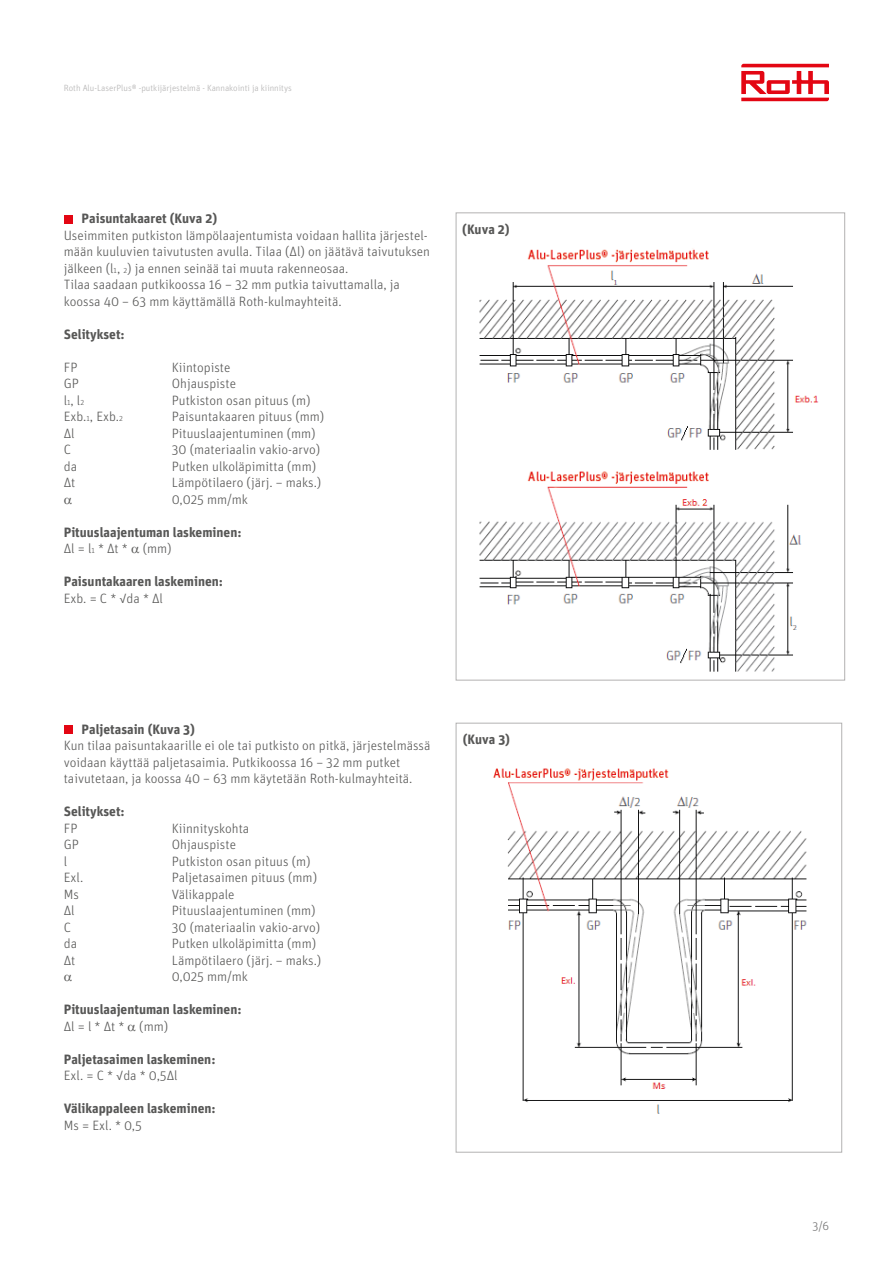
<style>
.page{position:relative;width:893px;height:1263px;background:#fff}
.page>*{position:absolute;margin:0;border:0;box-sizing:border-box;transform-origin:0 0}
.t1{font:300 13.5px/16.5px "Unit OT";color:#575756}
.t2{font:700 13.5px/16.5px "Unit OT";color:#575756}
.t3{font:300 12px "Unit OT";color:#706f6f}
.t4{font:300 9px "Unit OT";color:#b3b2b2}
.s1{font-size:7.8px}
.s2{font-weight:300}
.s3{font-weight:300;font-size:7.8px}
</style>
<div class="page">
<svg style="left:741px;top:64px;width:88px;height:37px"></svg>
<img style="left:479px;top:248px;width:340px;height:424px">
<img style="left:493px;top:768px;width:314px;height:346px">
<div style="left:64px;top:725px;width:8px;height:9px;background:#e30613"></div>
<div style="left:64px;top:215px;width:8px;height:8px;background:#e30613"></div>
<p class="t4" style="left:64px;top:83px;width:230px">Roth Alu-LaserPlus® ‑putkijärjestelmä - Kannakointi ja kiinnitys</p>
<p class="t2" style="left:82px;top:210px;width:137px">Paisuntakaaret (Kuva 2)</p>
<p class="t1" style="left:64px;top:227px;width:368px">Useimmiten putkiston lämpölaajentumista voidaan hallita järjestel&shy;mään kuuluvien taivutusten avulla. Tilaa (Δl) on jäätävä taivutuksen jälkeen (l<span class="s1">1</span>, <span class="s1">2</span>) ja ennen seinää tai muuta rakenneosaa.<br>Tilaa saadaan putkikoossa 16 – 32 mm putkia taivuttamalla, ja koossa 40 – 63 mm käyttämällä Roth-kulmayhteitä.</p>
<p class="t2" style="left:64px;top:326px;width:63px">Selitykset:</p>
<p class="t1" style="left:64px;top:359px;width:15px">FP</p>
<p class="t1" style="left:172px;top:359px;width:60px">Kiintopiste</p>
<p class="t1" style="left:64px;top:375px;width:17px">GP</p>
<p class="t1" style="left:172px;top:375px;width:66px">Ohjauspiste</p>
<p class="t1" style="left:64px;top:392px;width:22px">l<span class="s1">1</span>, l<span class="s1">2</span></p>
<p class="t1" style="left:172px;top:392px;width:140px">Putkiston osan pituus (m)</p>
<p class="t1" style="left:64px;top:408px;width:61px">Exb.<span class="s1">1</span>, Exb.<span class="s1">2</span></p>
<p class="t1" style="left:172px;top:408px;width:154px">Paisuntakaaren pituus (mm)</p>
<p class="t1" style="left:64px;top:425px;width:12px">Δl</p>
<p class="t1" style="left:172px;top:425px;width:145px">Pituuslaajentuminen (mm)</p>
<p class="t1" style="left:64px;top:441px;width:9px">C</p>
<p class="t1" style="left:172px;top:441px;width:150px">30 (materiaalin vakio-arvo)</p>
<p class="t1" style="left:64px;top:458px;width:15px">da</p>
<p class="t1" style="left:172px;top:458px;width:146px">Putken ulkoläpimitta (mm)</p>
<p class="t1" style="left:64px;top:474px;width:13px">Δt</p>
<p class="t1" style="left:172px;top:474px;width:151px">Lämpötilaero (järj. – maks.)<br>0,025 mm/mk</p>
<p class="t2" style="left:64px;top:524px;width:179px">Pituuslaajentuman laskeminen:<br><span class="s2">Δl = l</span><span class="s3">1</span> <span class="s2">* Δt * (mm)</span></p>
<p class="t2" style="left:64px;top:573px;width:161px">Paisuntakaaren laskeminen:</p>
<p class="t1" style="left:64px;top:590px;width:101px">Exb. = C * √da * Δl</p>
<p class="t2" style="left:462px;top:221px;width:49px">(Kuva 2)</p>
<p class="t2" style="left:82px;top:720px;width:115px">Paljetasain (Kuva 3)</p>
<p class="t1" style="left:64px;top:737px;width:368px">Kun tilaa paisuntakaarille ei ole tai putkisto on pitkä, järjestelmässä voidaan käyttää paljetasaimia. Putkikoossa 16 – 32 mm putket taivutetaan, ja koossa 40 – 63 mm käytetään Roth-kulmayhteitä.</p>
<p class="t2" style="left:64px;top:803px;width:63px">Selitykset:</p>
<p class="t1" style="left:64px;top:820px;width:15px">FP</p>
<p class="t1" style="left:172px;top:820px;width:79px">Kiinnityskohta</p>
<p class="t1" style="left:64px;top:836px;width:17px">GP</p>
<p class="t1" style="left:172px;top:836px;width:66px">Ohjauspiste</p>
<p class="t1" style="left:64px;top:853px;width:5px">l</p>
<p class="t1" style="left:172px;top:853px;width:140px">Putkiston osan pituus (m)</p>
<p class="t1" style="left:64px;top:869px;width:21px">Exl.</p>
<p class="t1" style="left:172px;top:869px;width:147px">Paljetasaimen pituus (mm)</p>
<p class="t1" style="left:64px;top:886px;width:17px">Ms</p>
<p class="t1" style="left:172px;top:886px;width:64px">Välikappale</p>
<p class="t1" style="left:64px;top:902px;width:12px">Δl</p>
<p class="t1" style="left:172px;top:902px;width:145px">Pituuslaajentuminen (mm)</p>
<p class="t1" style="left:64px;top:919px;width:9px">C</p>
<p class="t1" style="left:172px;top:919px;width:150px">30 (materiaalin vakio-arvo)</p>
<p class="t1" style="left:64px;top:935px;width:15px">da</p>
<p class="t1" style="left:172px;top:935px;width:146px">Putken ulkoläpimitta (mm)</p>
<p class="t1" style="left:64px;top:952px;width:13px">Δt</p>
<p class="t1" style="left:172px;top:952px;width:151px">Lämpötilaero (järj. – maks.)<br>0,025 mm/mk</p>
<p class="t2" style="left:64px;top:1001px;width:179px">Pituuslaajentuman laskeminen:</p>
<p class="t1" style="left:64px;top:1018px;width:106px">Δl = l * Δt * (mm)</p>
<p class="t2" style="left:64px;top:1050px;width:153px">Paljetasaimen laskeminen:</p>
<p class="t1" style="left:64px;top:1067px;width:115px">Exl. = C * √da * 0,5Δl</p>
<p class="t2" style="left:64px;top:1100px;width:154px">Välikappaleen laskeminen:</p>
<p class="t1" style="left:64px;top:1117px;width:80px">Ms = Exl. * 0,5</p>
<p class="t2" style="left:463px;top:731px;width:49px">(Kuva 3)</p>
<p class="t3" style="left:812px;top:1219px;width:18px">3/6</p>
</div>
